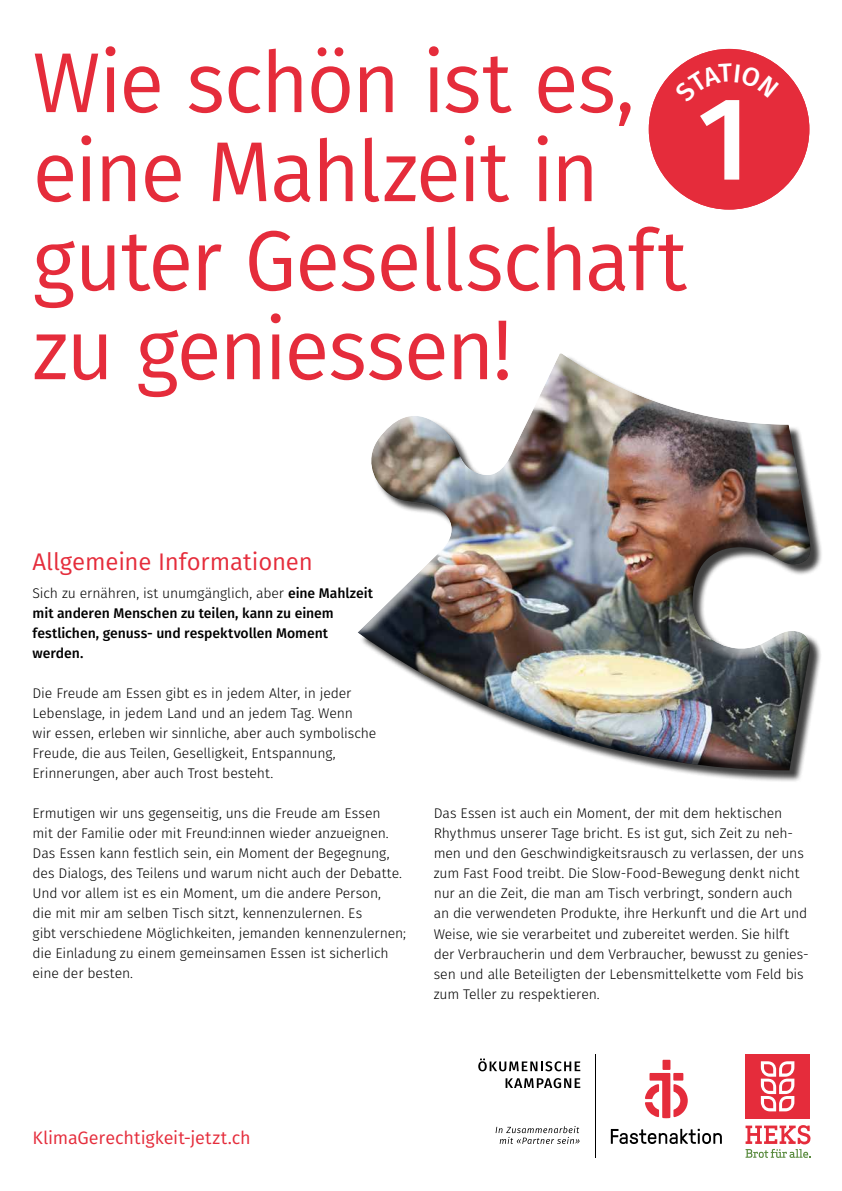
<style>
.page{position:relative;width:842px;height:1191px;background:#fff}
.page>*{position:absolute;margin:0;border:0;box-sizing:border-box;transform-origin:0 0}
.t1{font:500 118.1px "Fira Sans";color:#fff}
.t2{font:85px/89px "Fira Sans";letter-spacing:-.025em;color:#e52c3b}
.t3{font:24px "Fira Sans";letter-spacing:-.01em;color:#e52c3b}
.t4{font:18px "Fira Sans";letter-spacing:-.005em;color:#e52c3b}
.t5{font:300 14px/20px "Fira Sans";letter-spacing:-.01em;color:#000}
.t6{font:500 14px/20px "Fira Sans";letter-spacing:-.005em;color:#000}
.s1{font-weight:300}
</style>
<div class="page">
<hr style="left:595px;top:1054px;width:1px;height:103px;background:#000">
<svg style="left:496px;top:1126px;width:83px;height:18px"></svg>
<svg style="left:478px;top:1058px;width:102px;height:13px"></svg>
<svg style="left:506px;top:1078px;width:74px;height:10px"></svg>
<svg style="left:745px;top:1125px;width:66px;height:32px"></svg>
<div style="left:745px;top:1054px;width:65px;height:64px;background:#e52c3b"></div>
<svg style="left:761px;top:1061px;width:33px;height:50px"></svg>
<div style="left:662px;top:1059px;width:8px;height:11px;background:#e52c3b"></div>
<svg style="left:645px;top:1073px;width:43px;height:45px"></svg>
<svg style="left:611px;top:1128px;width:111px;height:16px"></svg>
<div style="left:649px;top:49px;width:160px;height:160px;background:#e52c3b;border-radius:50%"></div>
<div style="left:360px;top:355px;width:463px;height:428px;background:#000;opacity:.75"></div>
<div style="left:357px;top:345px;width:457px;height:315px;background:#fff;opacity:.75"></div>
<div style="left:357px;top:417px;width:457px;height:360px;background:#000;opacity:.75"></div>
<h2 class="t2" style="left:33px;top:36px;width:656px">Wie schön ist es, eine Mahlzeit in guter Gesellschaft zu geniessen!</h2>
<h1 class="t1" style="left:697px;top:44px;width:55px">1</h1>
<h1 class="t1" style="left:700px;top:44px;width:63px">5</h1>
<h3 class="t3" style="left:33px;top:543px;width:282px">Allgemeine Informationen</h3>
<p class="t6" style="left:33px;top:582px;width:342px"><span class="s1">Sich zu ernähren, ist unumgänglich, aber</span> eine Mahlzeit mit anderen Menschen zu teilen, kann zu einem festlichen, genuss- und respektvollen Moment werden.</p>
<p class="t5" style="left:33px;top:683px;width:345px">Die Freude am Essen gibt es in jedem Alter, in jeder Lebenslage, in jedem Land und an jedem Tag. Wenn<br>wir essen, erleben wir sinnliche, aber auch symbolische Freude, die aus Teilen, Geselligkeit, Entspannung, Erinnerungen, aber auch Trost besteht.</p>
<p class="t5" style="left:33px;top:803px;width:375px">Ermutigen wir uns gegenseitig, uns die Freude am Essen<br>mit der Familie oder mit Freund:innen wieder anzueignen.<br>Das Essen kann festlich sein, ein Moment der Begegnung, des Dialogs, des Teilens und warum nicht auch der Debatte.<br>Und vor allem ist es ein Moment, um die andere Person,<br>die mit mir am selben Tisch sitzt, kennenzulernen. Es<br>gibt verschiedene Möglichkeiten, jemanden kennenzulernen; die Einladung zu einem gemeinsamen Essen ist sicherlich eine der besten.</p>
<p class="t5" style="left:434px;top:803px;width:376px">Das Essen ist auch ein Moment, der mit dem hektischen Rhythmus unserer Tage bricht. Es ist gut, sich Zeit zu neh&shy;men und den Geschwindigkeitsrausch zu verlassen, der uns zum Fast Food treibt. Die Slow-Food-Bewegung denkt nicht nur an die Zeit, die man am Tisch verbringt, sondern auch an die verwendeten Produkte, ihre Herkunft und die Art und Weise, wie sie verarbeitet und zubereitet werden. Sie hilft der Verbraucherin und dem Verbraucher, bewusst zu genies&shy;sen und alle Beteiligten der Lebensmittelkette vom Feld bis zum Teller zu respektieren.</p>
<p class="t4" style="left:33px;top:1124px;width:220px">KlimaGerechtigkeit-jetzt.ch</p>
</div>
